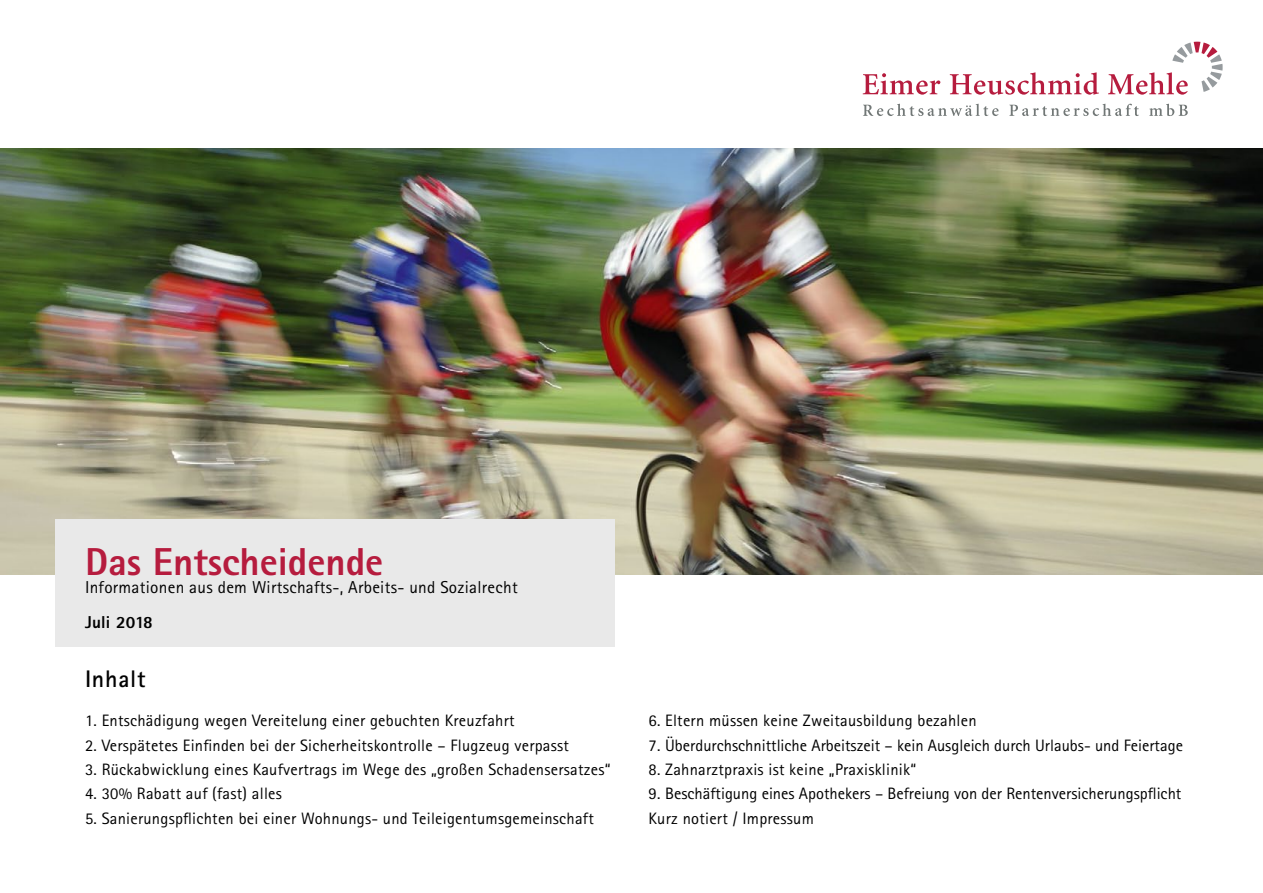
<style>
.page{position:relative;width:1263px;height:893px;background:#fff}
.page>*{position:absolute;margin:0;border:0;box-sizing:border-box;transform-origin:0 0}
.t1{font:800 39px "Rotis Sans Serif Std";color:#b61c3e}
.t2{font:700 24px "Rotis Sans Serif Std";letter-spacing:.03em;color:#000}
.t3{font:17.25px "Rotis Sans Serif Std";letter-spacing:.015em;color:#000}
.t4{font:800 17.25px "Rotis Sans Serif Std";letter-spacing:.015em;color:#000}
.t5{font:16.5px/24.3px "Rotis Sans Serif Std";letter-spacing:.015em;color:#000}
</style>
<div class="page">
<img style="left:0;top:149px;width:1263px;height:425px">
<svg style="left:863px;top:73px;width:77px;height:22px"></svg>
<svg style="left:950px;top:72px;width:149px;height:23px"></svg>
<svg style="left:1108px;top:42px;width:115px;height:53px"></svg>
<svg style="left:863px;top:104px;width:135px;height:12px"></svg>
<svg style="left:1009px;top:104px;width:130px;height:12px"></svg>
<svg style="left:1149px;top:104px;width:39px;height:12px"></svg>
<div style="left:55px;top:519px;width:559px;height:128px;background:#e9e9e9"></div>
<h1 class="t1" style="left:85px;top:537px;width:300px">Das Entscheidende</h1>
<p class="t3" style="left:85px;top:577px;width:434px">Informationen aus dem Wirtschafts-, Arbeits- und Sozialrecht</p>
<p class="t4" style="left:85px;top:611px;width:69px">Juli 2018</p>
<h2 class="t2" style="left:85px;top:664px;width:62px">Inhalt</h2>
<p class="t5" style="left:85px;top:708px;width:431px">1. Entschädigung wegen Vereitelung einer gebuchten Kreuzfahrt</p>
<p class="t5" style="left:85px;top:733px;width:485px">2. Verspätetes Einfinden bei der Sicherheitskontrolle – Flugzeug verpasst</p>
<p class="t5" style="left:85px;top:757px;width:527px">3. Rückabwicklung eines Kaufvertrags im Wege des „großen Schadensersatzes“</p>
<p class="t5" style="left:85px;top:782px;width:198px">4. 30% Rabatt auf (fast) alles</p>
<p class="t5" style="left:85px;top:806px;width:510px">5. Sanierungspflichten bei einer Wohnungs- und Teileigentumsgemeinschaft</p>
<p class="t5" style="left:648px;top:708px;width:330px">6. Eltern müssen keine Zweitausbildung bezahlen</p>
<p class="t5" style="left:648px;top:733px;width:536px">7. Überdurchschnittliche Arbeitszeit – kein Ausgleich durch Urlaubs- und Feiertage</p>
<p class="t5" style="left:648px;top:757px;width:269px">8. Zahnarztpraxis ist keine „Praxisklinik“</p>
<p class="t5" style="left:648px;top:782px;width:534px">9. Beschäftigung eines Apothekers – Befreiung von der Rentenversicherungspflicht<br>Kurz notiert / Impressum</p>
</div>
